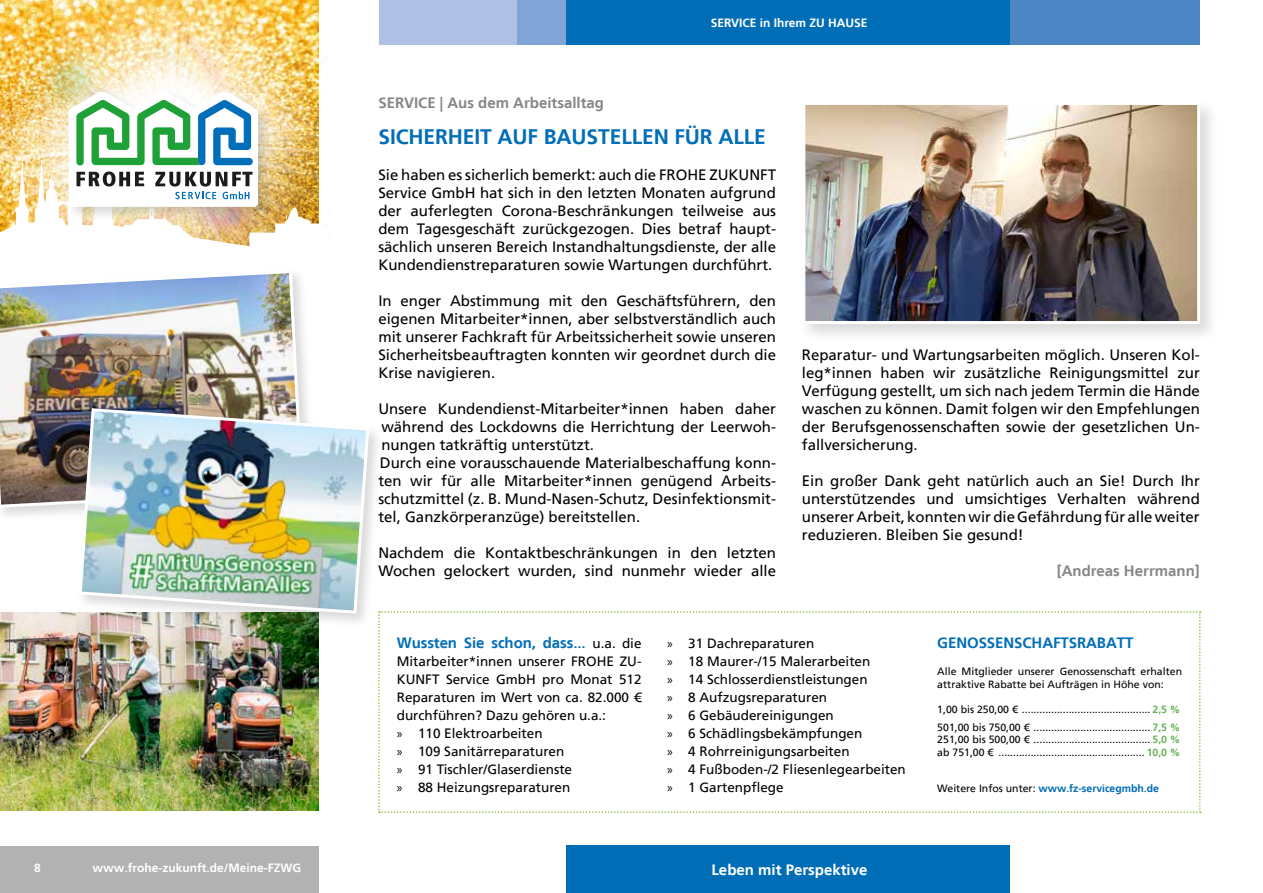
<style>
.page{position:relative;width:1263px;height:893px;background:#fff}
.page>*{position:absolute;margin:0;border:0;box-sizing:border-box;transform-origin:0 0}
.t1{font:700 21px "Frutiger LT";letter-spacing:-.005em;color:#006eb7}
.t2{font:15px/18px "Frutiger LT";color:#000;text-align:justify}
.t3{font:700 15px "Frutiger LT";letter-spacing:-.005em;color:#006eb7}
.t4{font:700 15px "Frutiger LT";color:#878787}
.t5{font:700 15px "Frutiger LT";color:#fff}
.t6{font:13.5px/18px "Frutiger LT";color:#000}
.t7{font:700 12px "Frutiger LT";color:#fff}
.t8{font:10.5px/12.6px "Frutiger LT";color:#000}
.t9{font:700 10.5px "Frutiger LT";letter-spacing:-.005em;color:#006eb7}
.s1{font-weight:400;font-size:13.5px;color:#000}
.s2{font-family:"Myriad Pro"}
.s3{font-weight:700;color:#67b159}
.s4{font-weight:400;color:#000}
</style>
<div class="page">
<div style="left:0;top:846px;width:319px;height:47px;background:#b3b2b2"></div>
<img style="left:0;top:0;width:319px;height:150px">
<img style="left:0;top:612px;width:319px;height:198px">
<div style="left:566px;top:845px;width:444px;height:48px;background:#006eb7"></div>
<div style="left:379px;top:0;width:138px;height:45px;background:#aec0e4"></div>
<div style="left:517px;top:0;width:51px;height:45px;background:#82a3d5"></div>
<div style="left:1010px;top:0;width:190px;height:45px;background:#4d87c6"></div>
<div style="left:566px;top:0;width:444px;height:45px;background:#006eb7"></div>
<svg style="left:378px;top:611px;width:823px;height:202px"></svg>
<img style="left:0;top:150px;width:319px;height:97px">
<div style="left:0;top:267px;width:318px;height:255px;background:#000;opacity:.15"></div>
<img style="left:0;top:268px;width:305px;height:241px">
<div style="left:76px;top:406px;width:308px;height:222px;background:#000;opacity:.15"></div>
<img style="left:77px;top:407px;width:294px;height:208px">
<div style="left:798px;top:98px;width:422px;height:246px;background:#000;opacity:.15"></div>
<img style="left:806px;top:106px;width:390px;height:214px">
<div style="left:802px;top:102px;width:398px;height:222px;border:3px solid #fff"></div>
<div style="left:66px;top:89px;width:207px;height:133px;background:#000;opacity:.15"></div>
<svg style="left:69px;top:92px;width:189px;height:115px"></svg>
<p class="t7" style="left:711px;top:16px;width:158px">SERVICE in Ihrem ZU HAUSE</p>
<p class="t4" style="left:378px;top:94px;width:227px">SERVICE | Aus dem Arbeitsalltag</p>
<h1 class="t1" style="left:378px;top:124px;width:389px">SICHERHEIT AUF BAUSTELLEN FÜR ALLE</h1>
<p class="t2" style="left:378px;top:166px;width:399px">Sie haben es sicherlich bemerkt: auch die FROHE ZUKUNFT Service GmbH hat sich in den letzten Monaten aufgrund der auferlegten Corona-Beschränkungen teilweise aus dem Tagesgeschäft zurückgezogen. Dies betraf haupt&shy;sächlich unseren Bereich Instandhaltungsdienste, der alle Kundendienstreparaturen sowie Wartungen durchführt.</p>
<p class="t2" style="left:378px;top:292px;width:399px">In enger Abstimmung mit den Geschäftsführern, den eigenen Mitarbeiter*innen, aber selbstverständlich auch mit unserer Fachkraft für Arbeitssicherheit sowie unseren Sicherheitsbeauftragten konnten wir geordnet durch die Krise navigieren.</p>
<p class="t2" style="left:378px;top:400px;width:399px;text-align:left">Unsere Kundendienst-Mitarbeiter*innen haben daher während des Lockdowns die Herrichtung der Leerwoh&shy;nungen tatkräftig unterstützt.<br>Durch eine vorausschauende Materialbeschaffung konn&shy;ten wir für alle Mitarbeiter*innen genügend Arbeits&shy;schutzmittel (z. B. Mund-Nasen-Schutz, Desinfektionsmit&shy;tel, Ganzkörperanzüge) bereitstellen.</p>
<p class="t2" style="left:378px;top:544px;width:399px">Nachdem die Kontaktbeschränkungen in den letzten<br>Wochen gelockert wurden, sind nunmehr wieder alle</p>
<p class="t2" style="left:802px;top:346px;width:399px">Reparatur- und Wartungsarbeiten möglich. Unseren Kol&shy;leg*innen haben wir zusätzliche Reinigungsmittel zur Verfügung gestellt, um sich nach jedem Termin die Hände waschen zu können. Damit folgen wir den Empfehlungen der Berufsgenossenschaften sowie der gesetzlichen Un&shy;fallversicherung.</p>
<p class="t2" style="left:802px;top:472px;width:399px">Ein großer Dank geht natürlich auch an Sie! Durch Ihr unterstützendes und umsichtiges Verhalten während unserer Arbeit, konnten wir die Gefährdung für alle weiter reduzieren. Bleiben Sie gesund!</p>
<p class="t4" style="left:1057px;top:562px;width:145px">[Andreas Herrmann]</p>
<p class="t3" style="left:397px;top:634px;width:246px">Wussten Sie schon, dass... <span class="s1">u.a. die</span></p>
<p class="t6" style="left:397px;top:652px;width:246px">Mitarbeiter*innen unserer FROHE ZU-<br>KUNFT Service GmbH pro Monat 512<br>Reparaturen im Wert von ca. 82.000 € durchführen? Dazu gehören u.a.:<br><span class="s2">»</span> 110 Elektroarbeiten<br><span class="s2">»</span> 109 Sanitärreparaturen<br><span class="s2">»</span> 91 Tischler/Glaserdienste<br><span class="s2">»</span> 88 Heizungsreparaturen</p>
<p class="t6" style="left:667px;top:634px;width:240px"><span class="s2">»</span> 31 Dachreparaturen<br><span class="s2">»</span> 18 Maurer-/15 Malerarbeiten<br><span class="s2">»</span> 14 Schlosserdienstleistungen<br><span class="s2">»</span> 8 Aufzugsreparaturen<br><span class="s2">»</span> 6 Gebäudereinigungen<br><span class="s2">»</span> 6 Schädlingsbekämpfungen<br><span class="s2">»</span> 4 Rohrreinigungsarbeiten<br><span class="s2">»</span> 4 Fußboden-/2 Fliesenlegearbeiten <span class="s2">»</span> 1 Gartenpflege</p>
<p class="t3" style="left:937px;top:634px;width:198px">GENOSSENSCHAFTSRABATT</p>
<p class="t8" style="left:937px;top:665px;width:246px">Alle Mitglieder unserer Genossenschaft erhalten attraktive Rabatte bei Aufträgen in Höhe von:</p>
<p class="t8" style="left:937px;top:700px;width:245px;line-height:18px">1,00 bis 250,00 € ............................................ <span class="s3">2,5 %<br></span>501,00 bis 750,00 € ........................................ <span class="s3">7,5 %</span></p>
<p class="t8" style="left:937px;top:734px;width:245px">251,00 bis 500,00 € ........................................ <span class="s3">5,0 % </span>ab 751,00 € .................................................. <span class="s3">10,0 %</span></p>
<p class="t9" style="left:937px;top:782px;width:223px"><span class="s4">Weitere Infos unter:</span> www.fz-servicegmbh.de</p>
<p class="t7" style="left:34px;top:861px;width:8px">8</p>
<p class="t7" style="left:93px;top:861px;width:210px">www.frohe-zukunft.de/Meine-FZWG</p>
<p class="t5" style="left:711px;top:861px;width:157px">Leben mit Perspektive</p>
</div>
